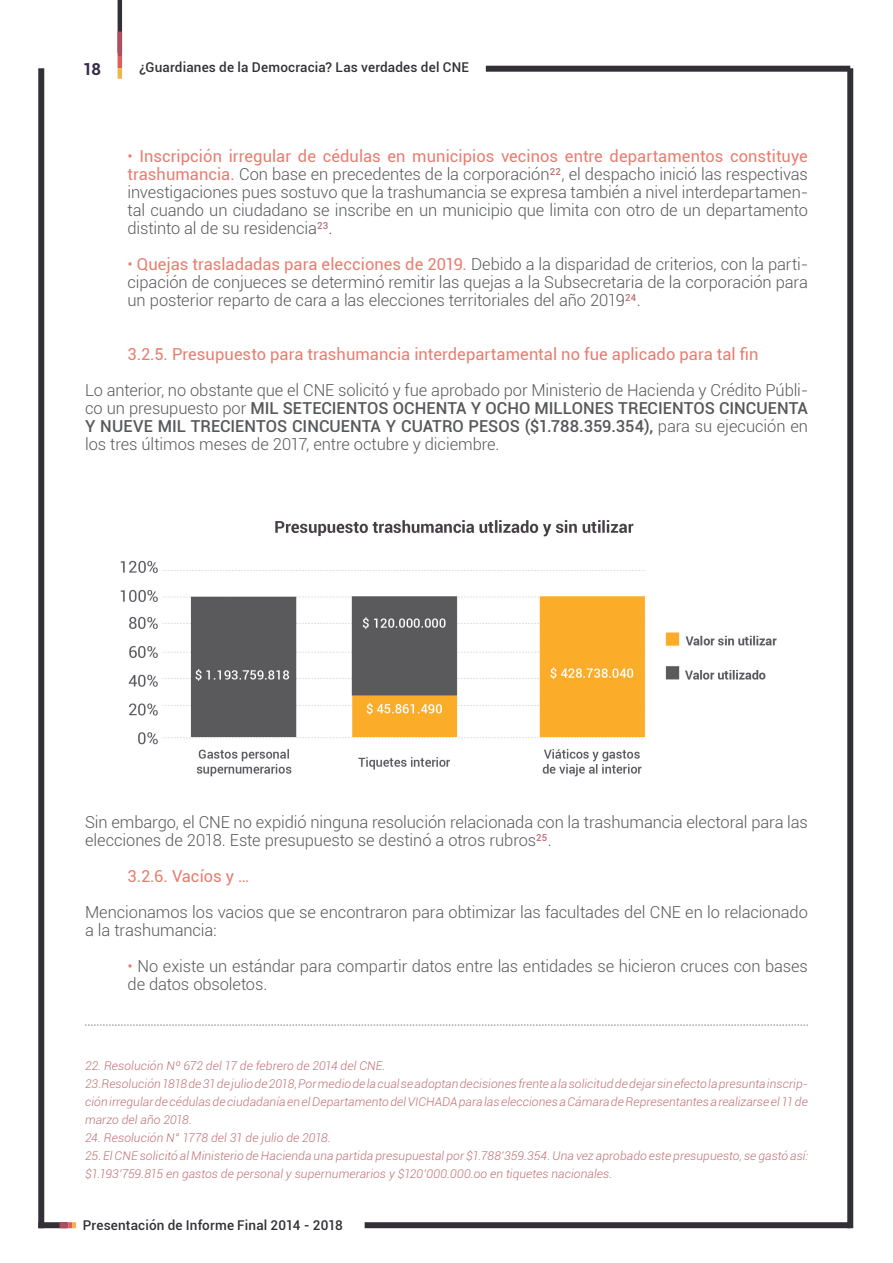
<style>
.page{position:relative;width:893px;height:1263px;background:#fff}
.page>*{position:absolute;margin:0;border:0;box-sizing:border-box;transform-origin:0 0}
.t1{font:300 16.5px/18px "Roboto";letter-spacing:-.005em;color:#57585a;text-align:justify}
.t2{font:16.5px "Roboto";color:#e87d6f}
.t3{font:700 16.5px "Roboto";color:#352a4b}
.t4{font:500 13.5px "Roboto";letter-spacing:.01em;color:#323036}
.t5{font:italic 300 12px/18px "Roboto";letter-spacing:.005em;color:#bd6e74}
.s1{color:#e87d6f}
.s2{font-weight:400;color:#e87d6f}
.s3{font-weight:500}
</style>
<div class="page">
<div style="left:38px;top:1222px;width:29px;height:6px;background:#323036"></div>
<div style="left:365px;top:1222px;width:485px;height:6px;background:#323036"></div>
<div style="left:486px;top:66px;width:364px;height:6px;background:#323036"></div>
<div style="left:847px;top:68px;width:6px;height:1160px;background:#323036"></div>
<div style="left:38px;top:68px;width:6px;height:1160px;background:#323036"></div>
<div style="left:60px;top:1222px;width:8px;height:6px;background:#af4d5e"></div>
<svg style="left:68px;top:1222px;width:8px;height:6px"></svg>
<hr style="left:118px;top:0;width:4px;height:53px;background:#323036">
<hr style="left:118px;top:32px;width:4px;height:24px;background:#af4d5e">
<hr style="left:118px;top:56px;width:4px;height:12px;background:#e35d57">
<svg style="left:118px;top:68px;width:4px;height:11px"></svg>
<svg style="left:85px;top:1025px;width:723px;height:1px"></svg>
<img style="left:120px;top:520px;width:657px;height:257px">
<p class="t3" style="left:83px;top:57px;width:20px">18</p>
<p class="t4" style="left:139px;top:57px;width:331px">¿Guardianes de la Democracia? Las verdades del CNE</p>
<p class="t1" style="left:128px;top:147px;width:682px"><span class="s1">•</span> <span class="s2">Inscripción irregular de cédulas en municipios vecinos entre departamentos constituye trashumancia.</span> Con base en precedentes de la corporación<sup>22</sup>, el despacho inició las respectivas investigaciones pues sostuvo que la trashumancia se expresa también a nivel interdepartamen&shy;tal cuando un ciudadano se inscribe en un municipio que limita con otro de un departamento distinto al de su residencia<sup>23</sup>.</p>
<p class="t1" style="left:128px;top:255px;width:682px"><span class="s1">•</span> <span class="s2">Quejas trasladadas para elecciones de 2019.</span> Debido a la disparidad de criterios, con la parti&shy;cipación de conjueces se determinó remitir las quejas a la Subsecretaria de la corporación para un posterior reparto de cara a las elecciones territoriales del año 2019<sup>24</sup>.</p>
<p class="t2" style="left:128px;top:343px;width:632px">3.2.5. Presupuesto para trashumancia interdepartamental no fue aplicado para tal fin</p>
<p class="t1" style="left:85px;top:381px;width:724px">Lo anterior, no obstante que el CNE solicitó y fue aprobado por Ministerio de Hacienda y Crédito Públi&shy;co un presupuesto por <span class="s3">MIL SETECIENTOS OCHENTA Y OCHO MILLONES TRECIENTOS CINCUENTA Y NUEVE MIL TRECIENTOS CINCUENTA Y CUATRO PESOS ($1.788.359.354),</span> para su ejecución en los tres últimos meses de 2017, entre octubre y diciembre.</p>
<p class="t1" style="left:85px;top:813px;width:724px">Sin embargo, el CNE no expidió ninguna resolución relacionada con la trashumancia electoral para las elecciones de 2018. Este presupuesto se destinó a otros rubros<sup>25</sup>.</p>
<p class="t2" style="left:128px;top:865px;width:123px">3.2.6. Vacíos y …</p>
<p class="t1" style="left:85px;top:903px;width:724px">Mencionamos los vacios que se encontraron para obtimizar las facultades del CNE en lo relacionado a la trashumancia:</p>
<p class="t1" style="left:128px;top:957px;width:682px"><span class="s1">•</span> No existe un estándar para compartir datos entre las entidades se hicieron cruces con bases de datos obsoletos.</p>
<p class="t5" style="left:85px;top:1056px;width:724px">22. Resolución Nº 672 del 17 de febrero de 2014 del CNE.<br>23.Resolución 1818 de 31 de julio de 2018, Por medio de la cual se adoptan decisiones frente a la solicitud de dejar sin efecto la presunta inscrip&shy;ción irregular de cédulas de ciudadanía en el Departamento del VICHADA para las elecciones a Cámara de Representantes a realizarse el 11 de marzo del año 2018.</p>
<p class="t5" style="left:85px;top:1128px;width:247px">24. Resolución N° 1778 del 31 de julio de 2018.</p>
<p class="t5" style="left:85px;top:1146px;width:724px">25. El CNE solicitó al Ministerio de Hacienda una partida presupuestal por $1.788’359.354. Una vez aprobado este presupuesto, se gastó así: $1.193’759.815 en gastos de personal y supernumerarios y $120’000.000.oo en tiquetes nacionales.</p>
<p class="t4" style="left:83px;top:1216px;width:261px">Presentación de Informe Final 2014 - 2018</p>
</div>
